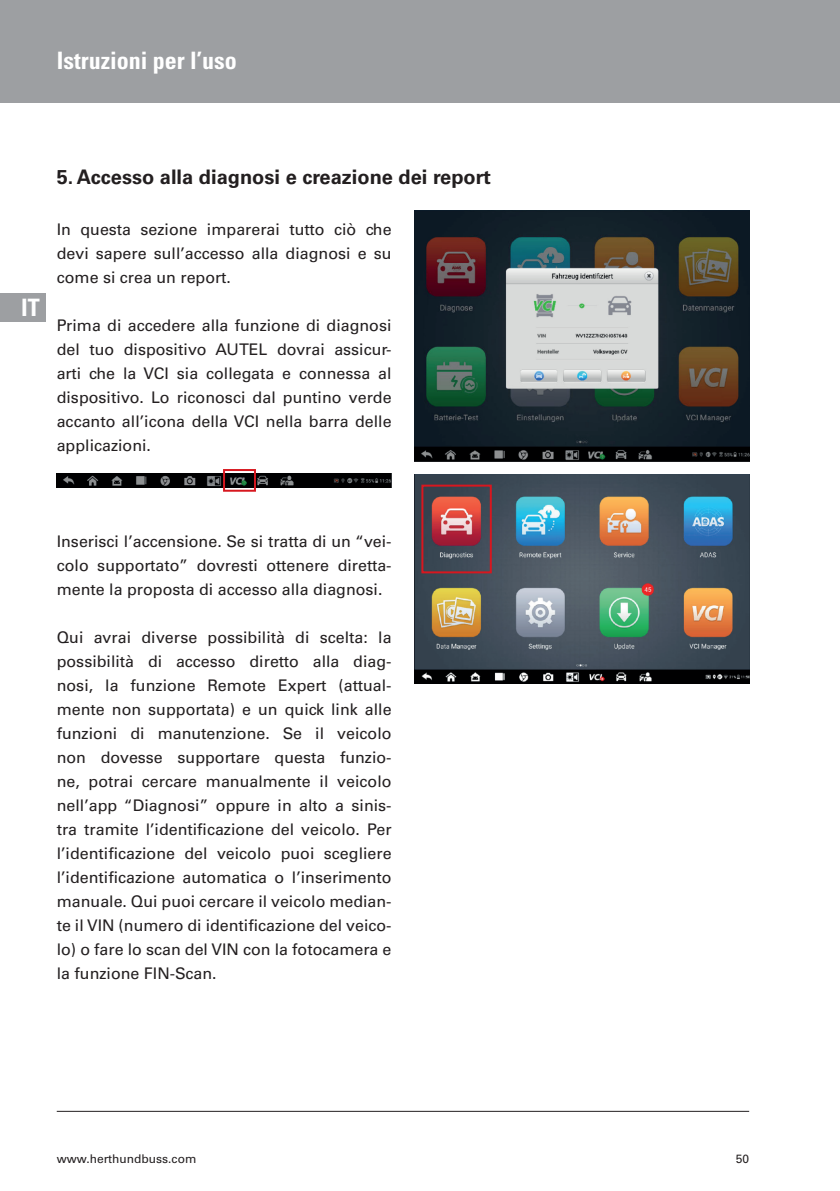
<style>
.page{position:relative;width:840px;height:1191px;background:#fff}
.page>*{position:absolute;margin:0;border:0;box-sizing:border-box;transform-origin:0 0}
.t1{font:700 condensed 24px "Univers LT Pro";color:#fff}
.t2{font:700 20px "Univers LT Pro 65";color:#231f20}
.t3{font:16px/24px "Univers LT Pro 55 Roman";color:#231f20;text-align:justify}
.t4{font:12px "Univers LT Pro 55 Roman";color:#231f20}
</style>
<div class="page">
<div style="left:0;top:0;width:839px;height:102px;background:#9d9fa2"></div>
<hr style="left:57px;top:1111px;width:691px;height:1px;background:#231f20">
<div style="left:0;top:293px;width:45px;height:29px;background:#9d9fa2"></div>
<img style="left:57px;top:473px;width:334px;height:14px">
<img style="left:414px;top:210px;width:334px;height:251px">
<img style="left:414px;top:474px;width:334px;height:209px">
<div style="left:223px;top:469px;width:33px;height:23px;border:2px solid #d7171f"></div>
<div style="left:421px;top:484px;width:70px;height:89px;border:2px solid #d7171f"></div>
<h1 class="t1" style="left:57px;top:46px;width:181px">Istruzioni per l’uso</h1>
<h1 class="t1" style="left:21px;top:293px;width:20px">IT</h1>
<p class="t2" style="left:57px;top:163px;width:435px">5. Accesso alla diagnosi e creazione dei report</p>
<p class="t3" style="left:57px;top:216px;width:336px">In questa sezione imparerai tutto ciò che devi sapere sull’accesso alla diagnosi e su come si crea un report.</p>
<p class="t3" style="left:57px;top:312px;width:336px">Prima di accedere alla funzione di diagnosi del tuo dispositivo AUTEL dovrai assicur&shy;arti che la VCI sia collegata e connessa al dispositivo. Lo riconosci dal puntino verde accanto all’icona della VCI nella barra delle applicazioni.</p>
<p class="t3" style="left:57px;top:528px;width:336px">Inserisci l’accensione. Se si tratta di un “vei&shy;colo supportato” dovresti ottenere diretta&shy;mente la proposta di accesso alla diagnosi.</p>
<p class="t3" style="left:57px;top:624px;width:336px">Qui avrai diverse possibilità di scelta: la possibilità di accesso diretto alla diag&shy;nosi, la funzione Remote Expert (attual&shy;mente non supportata) e un quick link alle funzioni di manutenzione. Se il veicolo non dovesse supportare questa funzio&shy;ne, potrai cercare manualmente il veicolo nell’app “Diagnosi” oppure in alto a sinis&shy;tra tramite l’identificazione del veicolo. Per l’identificazione del veicolo puoi scegliere l’identificazione automatica o l’inserimento manuale. Qui puoi cercare il veicolo median&shy;te il VIN (numero di identificazione del veico&shy;lo) o fare lo scan del VIN con la fotocamera e la funzione FIN-Scan.</p>
<p class="t4" style="left:57px;top:1150px;width:141px">www.herthundbuss.com</p>
<p class="t4" style="left:735px;top:1150px;width:15px">50</p>
</div>
